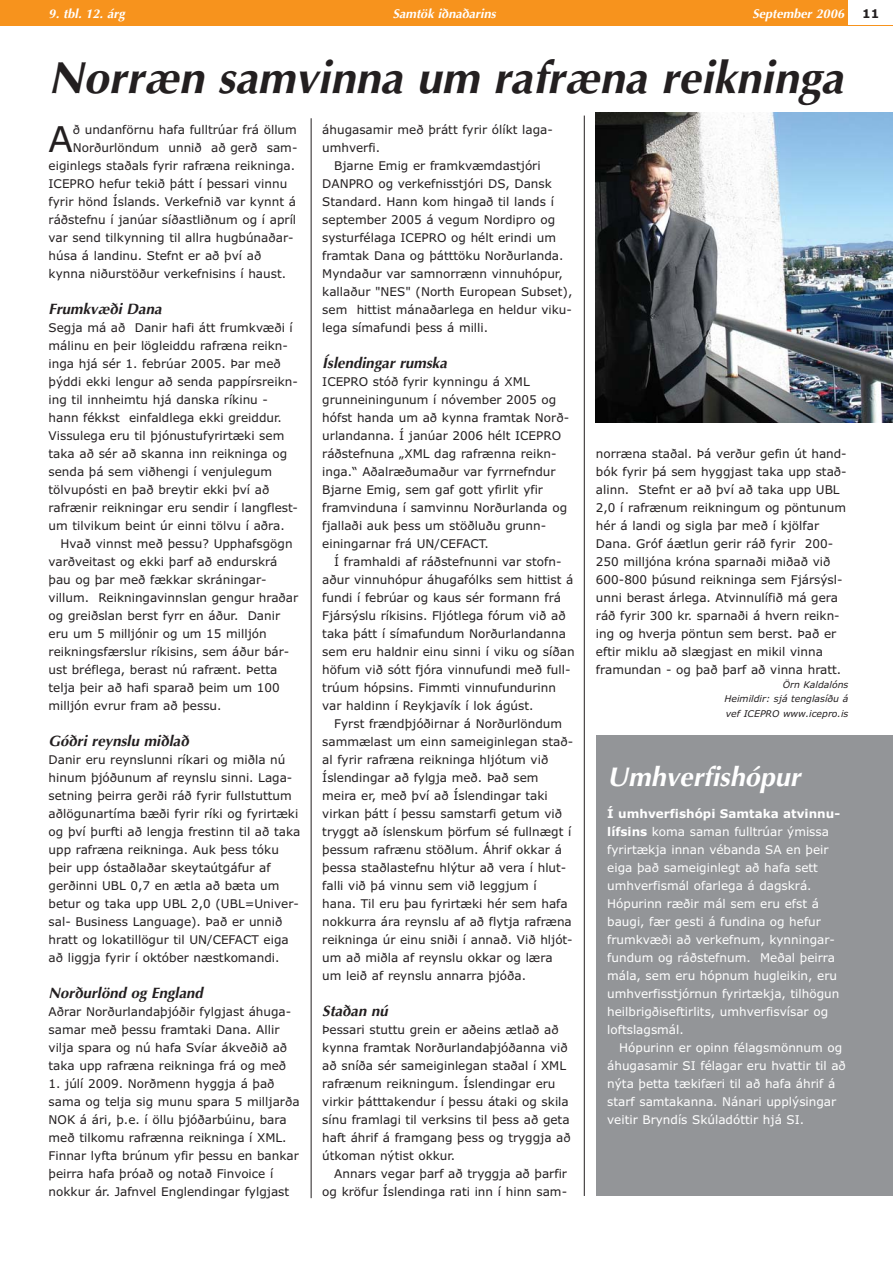
<style>
.page{position:relative;width:893px;height:1263px;background:#fff}
.page>*{position:absolute;margin:0;border:0;box-sizing:border-box;transform-origin:0 0}
.t1{font:italic 700 45px "Optima";color:#231f20}
.t2{font:35.55px "Verdana";color:#231f20}
.t3{font:italic 700 27px "Optima";color:#fff}
.t4{font:italic 700 15px "Optima";color:#231f20}
.t5{font:italic 700 12.75px "Optima";color:#fff}
.t6{font:12px/18px "Verdana";color:#231f20}
.t7{font:12px/18px "Verdana";color:#fff}
.t8{font:700 12px "Verdana";color:#231f20}
.t9{font:italic 9.3px/14.2px "Verdana";color:#231f20;text-align:justify}
.s1{font-weight:700}
</style>
<div class="page">
<div style="left:2px;top:0;width:890px;height:26px;background:#f7931d"></div>
<div style="left:848px;top:0;width:44px;height:25px;background:#fff"></div>
<hr style="left:0;top:0;width:2px;height:26px;background:#f7931d">
<hr style="left:584px;top:116px;width:1px;height:1080px;background:#231f20">
<hr style="left:311px;top:118px;width:1px;height:1080px;background:#231f20">
<img style="left:596px;top:113px;width:296px;height:309px">
<div style="left:596px;top:735px;width:296px;height:461px;background:#939598"></div>
<p class="t5" style="left:49px;top:8px;width:78px">9. tbl. 12. árg</p>
<p class="t5" style="left:392px;top:8px;width:105px">Samtök iðnaðarins</p>
<p class="t5" style="left:752px;top:8px;width:93px">September 2006</p>
<p class="t8" style="left:862px;top:9px;width:19px">11</p>
<h1 class="t1" style="left:49px;top:60px;width:796px">Norræn samvinna um rafræna reikninga</h1>
<h2 class="t2" style="left:49px;top:125px;width:26px">A</h2>
<p class="t6" style="left:73px;top:121px;width:225px">ð undanförnu hafa fulltrúar frá öllum</p>
<p class="t6" style="left:73px;top:139px;width:226px">Norðurlöndum unnið að gerð sam-</p>
<p class="t6" style="left:49px;top:157px;width:248px">eiginlegs staðals fyrir rafræna reikninga.</p>
<p class="t6" style="left:49px;top:175px;width:240px">ICEPRO hefur tekið þátt í þessari vinnu</p>
<p class="t6" style="left:49px;top:193px;width:249px">fyrir hönd Íslands. Verkefnið var kynnt á</p>
<p class="t6" style="left:49px;top:211px;width:249px">ráðstefnu í janúar síðastliðnum og í apríl</p>
<p class="t6" style="left:49px;top:229px;width:246px">var send tilkynning til allra hugbúnaðar-</p>
<p class="t6" style="left:49px;top:247px;width:214px">húsa á landinu. Stefnt er að því að</p>
<p class="t6" style="left:49px;top:265px;width:239px">kynna niðurstöður verkefnisins í haust.</p>
<p class="t4" style="left:49px;top:303px;width:114px">Frumkvæði Dana</p>
<p class="t6" style="left:49px;top:319px;width:251px">Segja má að Danir hafi átt frumkvæði í málinu en þeir lögleiddu rafræna reikn&shy;inga hjá sér 1. febrúar 2005. Þar með þýddi ekki lengur að senda pappírsreikn&shy;ing til innheimtu hjá danska ríkinu - hann fékkst einfaldlega ekki greiddur.<br>Vissulega eru til þjónustufyrirtæki sem taka að sér að skanna inn reikninga og senda þá sem viðhengi í venjulegum tölvupósti en það breytir ekki því að rafrænir reikningar eru sendir í langflest&shy;um tilvikum beint úr einni tölvu í aðra.</p>
<p class="t6" style="left:49px;top:535px;width:251px;text-indent:12px">Hvað vinnst með þessu? Upphafsgögn varðveitast og ekki þarf að endurskrá þau og þar með fækkar skráningar&shy;villum. Reikningavinnslan gengur hraðar og greiðslan berst fyrr en áður. Danir eru um 5 milljónir og um 15 milljón reikningsfærslur ríkisins, sem áður bár&shy;ust bréflega, berast nú rafrænt. Þetta telja þeir að hafi sparað þeim um 100 milljón evrur fram að þessu.</p>
<p class="t4" style="left:49px;top:735px;width:142px">Góðri reynslu miðlað</p>
<p class="t6" style="left:49px;top:751px;width:253px">Danir eru reynslunni ríkari og miðla nú hinum þjóðunum af reynslu sinni. Laga&shy;setning þeirra gerði ráð fyrir fullstuttum aðlögunartíma bæði fyrir ríki og fyrirtæki og því þurfti að lengja frestinn til að taka upp rafræna reikninga. Auk þess tóku þeir upp óstaðlaðar skeytaútgáfur af gerðinni UBL 0,7 en ætla að bæta um betur og taka upp UBL 2,0 (UBL=Univer&shy;sal- Business Language). Það er unnið hratt og lokatillögur til UN/CEFACT eiga að liggja fyrir í október næstkomandi.</p>
<p class="t4" style="left:49px;top:987px;width:156px">Norðurlönd og England</p>
<p class="t6" style="left:49px;top:1003px;width:244px">Aðrar Norðurlandaþjóðir fylgjast áhuga&shy;samar með þessu framtaki Dana. Allir vilja spara og nú hafa Svíar ákveðið að taka upp rafræna reikninga frá og með</p>
<p class="t6" style="left:49px;top:1075px;width:252px">1. júlí 2009. Norðmenn hyggja á það sama og telja sig munu spara 5 milljarða NOK á ári, þ.e. í öllu þjóðarbúinu, bara með tilkomu rafrænna reikninga í XML.<br>Finnar lyfta brúnum yfir þessu en bankar þeirra hafa þróað og notað Finvoice í nokkur ár. Jafnvel Englendingar fylgjast</p>
<p class="t6" style="left:322px;top:121px;width:232px">áhugasamir með þrátt fyrir ólíkt laga&shy;umhverfi.</p>
<p class="t6" style="left:322px;top:157px;width:251px;text-indent:12px">Bjarne Emig er framkvæmdastjóri DANPRO og verkefnisstjóri DS, Dansk Standard. Hann kom hingað til lands í september 2005 á vegum Nordipro og systurfélaga ICEPRO og hélt erindi um framtak Dana og þátttöku Norðurlanda.<br>Myndaður var samnorrænn vinnuhópur, kallaður "NES" (North European Subset), sem hittist mánaðarlega en heldur viku&shy;lega símafundi þess á milli.</p>
<p class="t4" style="left:322px;top:357px;width:126px">Íslendingar rumska</p>
<p class="t6" style="left:322px;top:373px;width:248px">ICEPRO stóð fyrir kynningu á XML grunneiningunum í nóvember 2005 og hófst handa um að kynna framtak Norð&shy;urlandanna. Í janúar 2006 hélt ICEPRO ráðstefnuna „XML dag rafrænna reikn&shy;inga.“ Aðalræðumaður var fyrrnefndur Bjarne Emig, sem gaf gott yfirlit yfir framvinduna í samvinnu Norðurlanda og fjallaði auk þess um stöðluðu grunn&shy;einingarnar frá UN/CEFACT.</p>
<p class="t6" style="left:322px;top:553px;width:254px;text-indent:12px">Í framhaldi af ráðstefnunni var stofn&shy;aður vinnuhópur áhugafólks sem hittist á fundi í febrúar og kaus sér formann frá Fjársýslu ríkisins. Fljótlega fórum við að taka þátt í símafundum Norðurlandanna sem eru haldnir einu sinni í viku og síðan höfum við sótt fjóra vinnufundi með full&shy;trúum hópsins. Fimmti vinnufundurinn var haldinn í Reykjavík í lok ágúst.</p>
<p class="t6" style="left:322px;top:715px;width:252px;text-indent:12px">Fyrst frændþjóðirnar á Norðurlöndum sammælast um einn sameiginlegan stað&shy;al fyrir rafræna reikninga hljótum við Íslendingar að fylgja með. Það sem meira er, með því að Íslendingar taki virkan þátt í þessu samstarfi getum við tryggt að íslenskum þörfum sé fullnægt í þessum rafrænu stöðlum. Áhrif okkar á þessa staðlastefnu hlýtur að vera í hlut&shy;falli við þá vinnu sem við leggjum í hana. Til eru þau fyrirtæki hér sem hafa nokkurra ára reynslu af að flytja rafræna reikninga úr einu sniði í annað. Við hljót&shy;um að miðla af reynslu okkar og læra um leið af reynslu annarra þjóða.</p>
<p class="t4" style="left:322px;top:1005px;width:67px">Staðan nú</p>
<p class="t6" style="left:322px;top:1021px;width:250px">Þessari stuttu grein er aðeins ætlað að kynna framtak Norðurlandaþjóðanna við að sníða sér sameiginlegan staðal í XML rafrænum reikningum. Íslendingar eru virkir þátttakendur í þessu átaki og skila sínu framlagi til verksins til þess að geta haft áhrif á framgang þess og tryggja að útkoman nýtist okkur.</p>
<p class="t6" style="left:322px;top:1165px;width:246px;text-align:right">Annars vegar þarf að tryggja að þarfir og kröfur Íslendinga rati inn í hinn sam-</p>
<p class="t6" style="left:596px;top:445px;width:252px">norræna staðal. Þá verður gefin út hand&shy;bók fyrir þá sem hyggjast taka upp stað&shy;alinn. Stefnt er að því að taka upp UBL 2,0 í rafrænum reikningum og pöntunum hér á landi og sigla þar með í kjölfar Dana. Gróf áætlun gerir ráð fyrir 200- 250 milljóna króna sparnaði miðað við 600-800 þúsund reikninga sem Fjársýsl&shy;unni berast árlega. Atvinnulífið má gera ráð fyrir 300 kr. sparnaði á hvern reikn&shy;ing og hverja pöntun sem berst. Það er eftir miklu að slægjast en mikil vinna framundan - og það þarf að vinna hratt.</p>
<p class="t9" style="left:724px;top:678px;width:125px;text-indent:58px">Örn Kaldalóns Heimildir: sjá tenglasíðu á vef ICEPRO www.icepro.is</p>
<h3 class="t3" style="left:607px;top:766px;width:195px">Umhverfishópur</h3>
<p class="t7" style="left:607px;top:805px;width:234px"><span class="s1">Í umhverfishópi Samtaka atvinnu&shy;lífsins</span> koma saman fulltrúar ýmissa fyrirtækja innan vébanda SA en þeir eiga það sameiginlegt að hafa sett umhverfismál ofarlega á dagskrá.<br>Hópurinn ræðir mál sem eru efst á baugi, fær gesti á fundina og hefur frumkvæði að verkefnum, kynningar&shy;fundum og ráðstefnum. Meðal þeirra mála, sem eru hópnum hugleikin, eru umhverfisstjórnun fyrirtækja, tilhögun heilbrigðiseftirlits, umhverfisvísar og loftslagsmál.</p>
<p class="t7" style="left:607px;top:1039px;width:240px;text-indent:12px">Hópurinn er opinn félagsmönnum og áhugasamir SI félagar eru hvattir til að nýta þetta tækifæri til að hafa áhrif á starf samtakanna. Nánari upplýsingar veitir Bryndís Skúladóttir hjá SI.</p>
</div>
